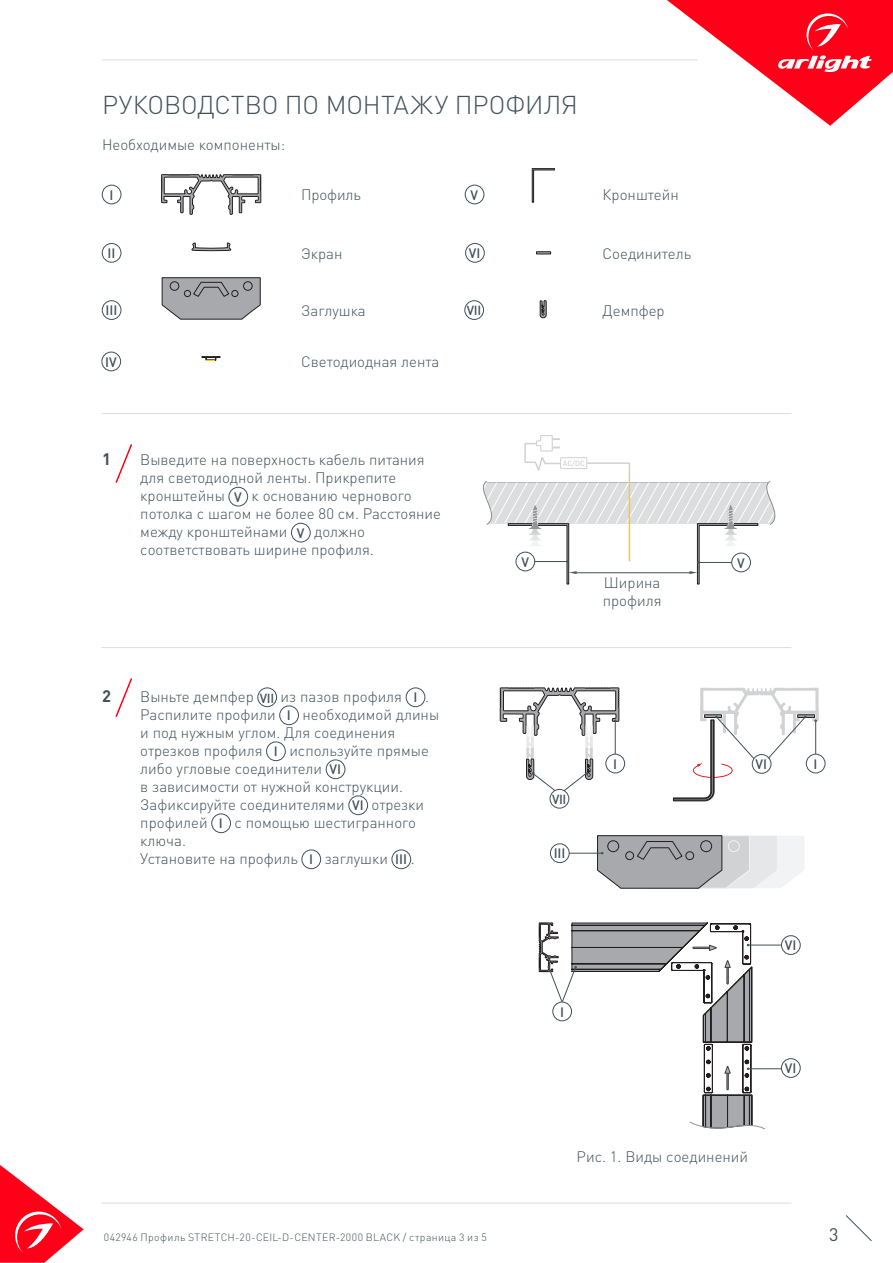
<style>
.page{position:relative;width:893px;height:1263px;background:#fff}
.page>*{position:absolute;margin:0;border:0;box-sizing:border-box;transform-origin:0 0}
.t1{font:300 25.5px "DIN Pro";letter-spacing:-.005em;color:#425159}
.t2{font:18px "DIN Pro";color:#425159}
.t3{font:700 16.5px "DIN Pro";color:#425159}
.t4{font:300 15px/18px "DIN Pro";color:#425159}
.t5{font:500 13.5px "DIN Pro";color:#425159}
.t6{font:500 13.05px "DIN Pro";letter-spacing:-.025em;color:#425159}
.t7{font:300 10.5px "DIN Pro";letter-spacing:.04em;color:#425159}
</style>
<div class="page">
<svg style="left:0;top:1165px;width:84px;height:98px"></svg>
<svg style="left:845px;top:1215px;width:27px;height:26px"></svg>
<svg style="left:667px;top:0;width:226px;height:126px"></svg>
<hr style="left:102px;top:60px;width:595px;height:1px;background:#dcdddf">
<hr style="left:102px;top:413px;width:689px;height:1px;background:#dcdddf">
<hr style="left:102px;top:647px;width:689px;height:1px;background:#dcdddf">
<div style="left:102px;top:185px;width:19px;height:19px;border:1px solid #425159;border-radius:50%"></div>
<div style="left:102px;top:243px;width:19px;height:19px;border:1px solid #425159;border-radius:50%"></div>
<div style="left:102px;top:300px;width:19px;height:20px;border:1px solid #425159;border-radius:50%"></div>
<div style="left:465px;top:300px;width:19px;height:20px;border:1px solid #425159;border-radius:50%"></div>
<div style="left:102px;top:352px;width:19px;height:19px;border:1px solid #425159;border-radius:50%"></div>
<svg style="left:115px;top:444px;width:18px;height:39px"></svg>
<svg style="left:115px;top:678px;width:18px;height:39px"></svg>
<div style="left:229px;top:487px;width:19px;height:19px;border:1px solid #425159;border-radius:50%"></div>
<div style="left:291px;top:523px;width:19px;height:19px;border:1px solid #425159;border-radius:50%"></div>
<div style="left:258px;top:688px;width:19px;height:19px;border:1px solid #425159;border-radius:50%"></div>
<div style="left:406px;top:688px;width:19px;height:19px;border:1px solid #425159;border-radius:50%"></div>
<div style="left:279px;top:706px;width:20px;height:19px;border:1px solid #425159;border-radius:50%"></div>
<div style="left:266px;top:742px;width:19px;height:19px;border:1px solid #425159;border-radius:50%"></div>
<div style="left:326px;top:760px;width:19px;height:19px;border:1px solid #425159;border-radius:50%"></div>
<div style="left:349px;top:796px;width:19px;height:19px;border:1px solid #425159;border-radius:50%"></div>
<div style="left:212px;top:814px;width:19px;height:19px;border:1px solid #425159;border-radius:50%"></div>
<div style="left:302px;top:850px;width:19px;height:19px;border:1px solid #425159;border-radius:50%"></div>
<div style="left:392px;top:850px;width:19px;height:19px;border:1px solid #425159;border-radius:50%"></div>
<div style="left:465px;top:185px;width:19px;height:19px;border:1px solid #425159;border-radius:50%"></div>
<div style="left:465px;top:243px;width:19px;height:19px;border:1px solid #425159;border-radius:50%"></div>
<svg style="left:532px;top:168px;width:23px;height:35px"></svg>
<svg style="left:161px;top:174px;width:100px;height:41px"></svg>
<svg style="left:540px;top:300px;width:7px;height:18px"></svg>
<svg style="left:192px;top:242px;width:39px;height:9px"></svg>
<svg style="left:536px;top:252px;width:15px;height:2px"></svg>
<div style="left:806px;top:754px;width:19px;height:19px;border:1px solid #425159;border-radius:50%"></div>
<div style="left:606px;top:754px;width:19px;height:19px;border:1px solid #425159;border-radius:50%"></div>
<div style="left:781px;top:1058px;width:19px;height:19px;border:1px solid #425159;border-radius:50%"></div>
<div style="left:781px;top:935px;width:19px;height:20px;border:1px solid #425159;border-radius:50%"></div>
<div style="left:550px;top:789px;width:19px;height:19px;border:1px solid #425159;border-radius:50%"></div>
<div style="left:550px;top:844px;width:19px;height:19px;border:1px solid #425159;border-radius:50%"></div>
<svg style="left:500px;top:687px;width:119px;height:104px"></svg>
<svg style="left:673px;top:688px;width:146px;height:113px"></svg>
<svg style="left:162px;top:277px;width:98px;height:42px;background:#a1a1a5"></svg>
<hr style="left:569px;top:853px;width:32px;height:1px;background:#425159">
<svg style="left:597px;top:835px;width:207px;height:53px"></svg>
<hr style="left:749px;top:945px;width:32px;height:1px;background:#425159">
<hr style="left:749px;top:1068px;width:32px;height:1px;background:#425159">
<svg style="left:483px;top:435px;width:293px;height:149px"></svg>
<svg style="left:539px;top:922px;width:226px;height:208px"></svg>
<svg style="left:201px;top:356px;width:20px;height:5px"></svg>
<hr style="left:102px;top:1203px;width:689px;height:1px;background:#dcdddf">
<p class="t1" style="left:102px;top:87px;width:477px">РУКОВОДСТВО ПО МОНТАЖУ ПРОФИЛЯ</p>
<p class="t4" style="left:102px;top:134px;width:185px">Необходимые компоненты:</p>
<p class="t5" style="left:109px;top:186px;width:5px">I</p>
<p class="t4" style="left:301px;top:185px;width:61px">Профиль</p>
<p class="t5" style="left:471px;top:186px;width:9px">V</p>
<p class="t4" style="left:603px;top:185px;width:78px">Кронштейн</p>
<p class="t5" style="left:107px;top:244px;width:9px">II</p>
<p class="t4" style="left:301px;top:244px;width:43px">Экран</p>
<p class="t5" style="left:469px;top:244px;width:13px">VI</p>
<p class="t4" style="left:603px;top:244px;width:90px">Соединитель</p>
<p class="t4" style="left:301px;top:301px;width:66px">Заглушка</p>
<p class="t4" style="left:603px;top:301px;width:64px">Демпфер</p>
<p class="t5" style="left:105px;top:301px;width:13px">III</p>
<p class="t6" style="left:467px;top:302px;width:16px">VII</p>
<p class="t5" style="left:105px;top:353px;width:13px">IV</p>
<p class="t4" style="left:301px;top:352px;width:140px">Cветодиодная лента</p>
<p class="t3" style="left:102px;top:448px;width:10px">1</p>
<p class="t4" style="left:140px;top:450px;width:286px">Выведите на поверхность кабель питания для светодиодной ленты. Прикрепите кронштейны</p>
<p class="t5" style="left:234px;top:488px;width:9px">V</p>
<p class="t4" style="left:140px;top:486px;width:302px;text-indent:111px">к основанию чернового потолка с шагом не более 80 см. Расстояние между кронштейнами</p>
<p class="t5" style="left:297px;top:524px;width:9px">V</p>
<p class="t4" style="left:140px;top:522px;width:235px;text-indent:174px">должно соответствовать ширине профиля.</p>
<p class="t3" style="left:102px;top:684px;width:10px">2</p>
<p class="t4" style="left:140px;top:687px;width:115px">Выньте демпфер</p>
<p class="t6" style="left:260px;top:689px;width:16px">VII</p>
<p class="t4" style="left:281px;top:687px;width:123px">из пазов профиля</p>
<p class="t5" style="left:413px;top:688px;width:5px">I</p>
<p class="t4" style="left:425px;top:687px;width:5px">.</p>
<p class="t4" style="left:140px;top:705px;width:137px">Распилите профили</p>
<p class="t5" style="left:287px;top:706px;width:5px">I</p>
<p class="t4" style="left:140px;top:705px;width:300px;text-indent:162px">необходимой длины и под нужным углом. Для соединения отрезков профиля</p>
<p class="t4" style="left:140px;top:741px;width:290px;text-indent:149px">используйте прямые либо угловые соединители</p>
<p class="t5" style="left:274px;top:742px;width:5px">I</p>
<p class="t5" style="left:330px;top:760px;width:13px">VI</p>
<p class="t4" style="left:140px;top:777px;width:264px">в зависимости от нужной конструкции.<br>Зафиксируйте соединителями</p>
<p class="t5" style="left:352px;top:796px;width:13px">VI</p>
<p class="t4" style="left:372px;top:795px;width:54px">отрезки</p>
<p class="t4" style="left:140px;top:813px;width:69px">профилей</p>
<p class="t5" style="left:219px;top:814px;width:5px">I</p>
<p class="t4" style="left:235px;top:813px;width:183px">с помощью шестигранного</p>
<p class="t4" style="left:140px;top:831px;width:159px">ключа.<br>Установите на профиль</p>
<p class="t5" style="left:309px;top:850px;width:5px">I</p>
<p class="t4" style="left:325px;top:849px;width:65px">заглушки</p>
<p class="t5" style="left:395px;top:850px;width:13px">III</p>
<p class="t4" style="left:411px;top:849px;width:5px">.</p>
<p class="t5" style="left:521px;top:553px;width:9px">V</p>
<p class="t5" style="left:737px;top:553px;width:9px">V</p>
<p class="t4" style="left:604px;top:573px;width:58px">Ширина</p>
<p class="t4" style="left:603px;top:591px;width:60px">профиля</p>
<p class="t6" style="left:552px;top:790px;width:16px">VII</p>
<p class="t5" style="left:554px;top:844px;width:13px">III</p>
<p class="t5" style="left:613px;top:755px;width:5px">I</p>
<p class="t5" style="left:813px;top:755px;width:5px">I</p>
<p class="t5" style="left:756px;top:755px;width:13px">VI</p>
<p class="t5" style="left:560px;top:1002px;width:5px">I</p>
<p class="t4" style="left:577px;top:1147px;width:173px">Рис. 1. Виды соединений</p>
<p class="t5" style="left:785px;top:936px;width:13px">VI</p>
<p class="t5" style="left:785px;top:1059px;width:13px">VI</p>
<p class="t7" style="left:104px;top:1230px;width:384px">042946 Профиль STRETCH-20-CEIL-D-CENTER-2000 BLACK / страница 3 из 5</p>
<p class="t2" style="left:829px;top:1222px;width:11px">3</p>
</div>
